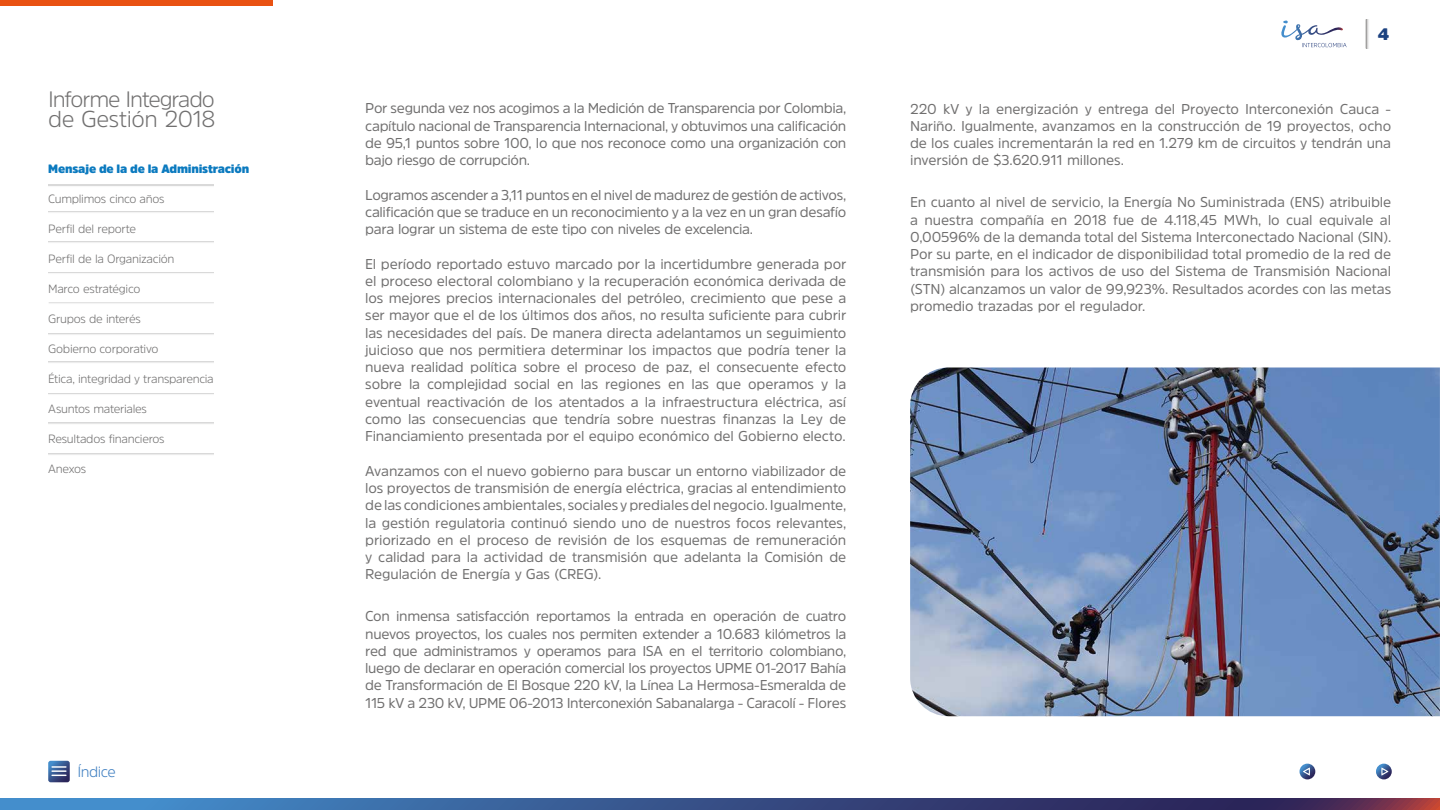
<style>
.page{position:relative;width:1440px;height:810px;background:#fff}
.page>*{position:absolute;margin:0;border:0;box-sizing:border-box;transform-origin:0 0}
.t1{font:300 23.02px "Amsi Pro";letter-spacing:-.02em;color:#717070}
.t2{font:300 22.27px "Amsi Pro";letter-spacing:-.05em;color:#717070}
.t3{font:900 16.5px "Amsi Pro";color:#1d4381}
.t4{font:300 15px "Amsi Pro";letter-spacing:-.035em;color:#3f7fc1}
.t5{font:14.25px/17.2px "Amsi Pro";letter-spacing:-.015em;color:#706f6f;text-align:justify}
.t6{font:300 12px "Amsi Pro";letter-spacing:-.025em;color:#717070}
.t7{font:900 12px "Amsi Pro";letter-spacing:-.02em;color:#0b7abf}
</style>
<div class="page">
<svg style="left:0;top:799px;width:1440px;height:11px;background:#3d548a"></svg>
<svg style="left:48px;top:761px;width:22px;height:21px"></svg>
<svg style="left:1376px;top:764px;width:16px;height:15px"></svg>
<svg style="left:1381px;top:767px;width:7px;height:9px"></svg>
<svg style="left:1300px;top:764px;width:15px;height:15px"></svg>
<svg style="left:1303px;top:767px;width:7px;height:9px"></svg>
<svg style="left:1367px;top:20px;width:2px;height:28px"></svg>
<svg style="left:1366px;top:20px;width:1px;height:28px"></svg>
<svg style="left:1281px;top:21px;width:66px;height:26px"></svg>
<div style="left:0;top:0;width:273px;height:6px;background:#e95212"></div>
<svg style="left:49px;top:211px;width:165px;height:2px"></svg>
<svg style="left:49px;top:185px;width:165px;height:1px"></svg>
<svg style="left:49px;top:241px;width:165px;height:2px"></svg>
<svg style="left:49px;top:333px;width:165px;height:2px"></svg>
<svg style="left:49px;top:393px;width:165px;height:1px"></svg>
<svg style="left:49px;top:454px;width:165px;height:1px"></svg>
<svg style="left:49px;top:362px;width:165px;height:1px"></svg>
<svg style="left:49px;top:423px;width:165px;height:1px"></svg>
<svg style="left:49px;top:302px;width:165px;height:2px"></svg>
<svg style="left:49px;top:272px;width:165px;height:1px"></svg>
<img style="left:910px;top:368px;width:530px;height:348px">
<h2 class="t2" style="left:48px;top:83px;width:168px">Informe Integrado</h2>
<h1 class="t1" style="left:48px;top:103px;width:169px">de Gestión 2018</h1>
<p class="t7" style="left:48px;top:161px;width:203px">Mensaje de la de la Administración</p>
<p class="t6" style="left:48px;top:191px;width:118px">Cumplimos cinco años</p>
<p class="t6" style="left:48px;top:221px;width:90px">Perfil del reporte</p>
<p class="t6" style="left:48px;top:251px;width:128px">Perfil de la Organización</p>
<p class="t6" style="left:48px;top:281px;width:94px">Marco estratégico</p>
<p class="t6" style="left:48px;top:311px;width:94px">Grupos de interés</p>
<p class="t6" style="left:48px;top:341px;width:112px">Gobierno corporativo</p>
<p class="t6" style="left:48px;top:371px;width:167px">Ética, integridad y transparencia</p>
<p class="t6" style="left:48px;top:401px;width:100px">Asuntos materiales</p>
<p class="t6" style="left:48px;top:431px;width:118px">Resultados financieros</p>
<p class="t6" style="left:48px;top:461px;width:40px">Anexos</p>
<p class="t4" style="left:77px;top:761px;width:40px">Índice</p>
<p class="t5" style="left:365px;top:99px;width:483px">Por segunda vez nos acogimos a la Medición de Transparencia por Colombia, capítulo nacional de Transparencia Internacional, y obtuvimos una calificación de 95,1 puntos sobre 100, lo que nos reconoce como una organización con bajo riesgo de corrupción.</p>
<p class="t5" style="left:365px;top:186px;width:483px">Logramos ascender a 3,11 puntos en el nivel de madurez de gestión de activos, calificación que se traduce en un reconocimiento y a la vez en un gran desafío para lograr un sistema de este tipo con niveles de excelencia.</p>
<p class="t5" style="left:365px;top:255px;width:483px">El período reportado estuvo marcado por la incertidumbre generada por el proceso electoral colombiano y la recuperación económica derivada de los mejores precios internacionales del petróleo, crecimiento que pese a ser mayor que el de los últimos dos años, no resulta suficiente para cubrir las necesidades del país. De manera directa adelantamos un seguimiento juicioso que nos permitiera determinar los impactos que podría tener la nueva realidad política sobre el proceso de paz, el consecuente efecto sobre la complejidad social en las regiones en las que operamos y la eventual reactivación de los atentados a la infraestructura eléctrica, así como las consecuencias que tendría sobre nuestras finanzas la Ley de Financiamiento presentada por el equipo económico del Gobierno electo.</p>
<p class="t5" style="left:365px;top:462px;width:483px">Avanzamos con el nuevo gobierno para buscar un entorno viabilizador de los proyectos de transmisión de energía eléctrica, gracias al entendimiento de las condiciones ambientales, sociales y prediales del negocio. Igualmente, la gestión regulatoria continuó siendo uno de nuestros focos relevantes, priorizado en el proceso de revisión de los esquemas de remuneración y calidad para la actividad de transmisión que adelanta la Comisión de Regulación de Energía y Gas (CREG).</p>
<p class="t5" style="left:365px;top:607px;width:483px">Con inmensa satisfacción reportamos la entrada en operación de cuatro nuevos proyectos, los cuales nos permiten extender a 10.683 kilómetros la red que administramos y operamos para ISA en el territorio colombiano, luego de declarar en operación comercial los proyectos UPME 01-2017 Bahía de Transformación de El Bosque 220 kV, la Línea La Hermosa-Esmeralda de 115 kV a 230 kV, UPME 06-2013 Interconexión Sabanalarga - Caracolí - Flores</p>
<p class="t3" style="left:1378px;top:23px;width:13px">4</p>
<p class="t5" style="left:910px;top:100px;width:483px">220 kV y la energización y entrega del Proyecto Interconexión Cauca - Nariño. Igualmente, avanzamos en la construcción de 19 proyectos, ocho de los cuales incrementarán la red en 1.279 km de circuitos y tendrán una inversión de $3.620.911 millones.</p>
<p class="t5" style="left:910px;top:193px;width:483px">En cuanto al nivel de servicio, la Energía No Suministrada (ENS) atribuible a nuestra compañía en 2018 fue de 4.118,45 MWh, lo cual equivale al 0,00596% de la demanda total del Sistema Interconectado Nacional (SIN).<br>Por su parte, en el indicador de disponibilidad total promedio de la red de transmisión para los activos de uso del Sistema de Transmisión Nacional (STN) alcanzamos un valor de 99,923%. Resultados acordes con las metas promedio trazadas por el regulador.</p>
</div>
